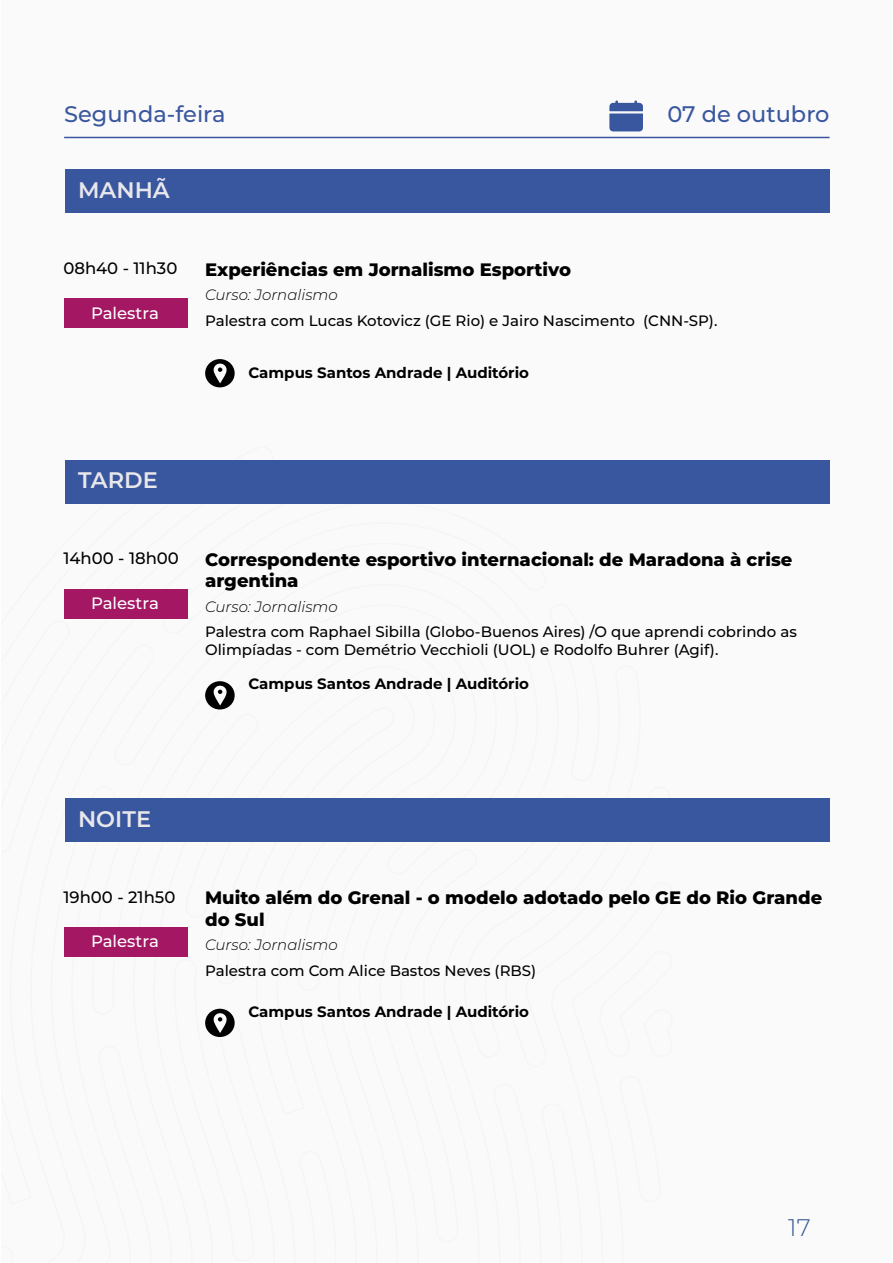
<style>
.page{position:relative;width:893px;height:1263px;background:#fff}
.page>*{position:absolute;margin:0;border:0;box-sizing:border-box;transform-origin:0 0}
.t1{font:300 24px "Montserrat";color:#345a92}
.t2{font:500 22.5px "Montserrat";color:#39579e}
.t3{font:600 22.5px "Montserrat";color:#e8e7eb}
.t4{font:800 18px/21.6px "Montserrat";color:#000}
.t5{font:500 16.5px "Montserrat";color:#000}
.t6{font:500 16.5px "Montserrat";color:#fff}
.t7{font:500 15px/18px "Montserrat";color:#000}
.t8{font:700 15px "Montserrat";color:#000}
.t9{font:italic 300 15px "Montserrat";color:#000}
</style>
<div class="page">
<div style="left:1px;top:1px;width:891px;height:1261px;background:#f5f4f4"></div>
<svg style="left:273px;top:503px;width:273px;height:1px"></svg>
<hr style="left:64px;top:137px;width:766px;height:1px;background:#39579e">
<svg style="left:609px;top:100px;width:34px;height:31px"></svg>
<div style="left:65px;top:170px;width:765px;height:43px;background:#39579e"></div>
<div style="left:64px;top:299px;width:123px;height:29px;background:#a31763"></div>
<svg style="left:205px;top:359px;width:30px;height:28px"></svg>
<div style="left:65px;top:460px;width:765px;height:43px;background:#39579e"></div>
<svg style="left:64px;top:503px;width:209px;height:207px"></svg>
<div style="left:65px;top:798px;width:765px;height:44px;background:#39579e"></div>
<svg style="left:64px;top:927px;width:171px;height:110px"></svg>
<h2 class="t2" style="left:64px;top:99px;width:163px">Segunda-feira</h2>
<h2 class="t2" style="left:667px;top:99px;width:164px">07 de outubro</h2>
<h2 class="t3" style="left:78px;top:174px;width:93px">MANHÃ</h2>
<p class="t5" style="left:63px;top:257px;width:115px">08h40 - 11h30</p>
<p class="t6" style="left:91px;top:301px;width:69px">Palestra</p>
<p class="t4" style="left:205px;top:257px;width:367px">Experiências em Jornalismo Esportivo</p>
<p class="t9" style="left:205px;top:285px;width:134px">Curso: Jornalismo</p>
<p class="t7" style="left:205px;top:311px;width:514px">Palestra com Lucas Kotovicz (GE Rio) e Jairo Nascimento (CNN-SP).</p>
<p class="t8" style="left:248px;top:361px;width:282px">Campus Santos Andrade | Auditório</p>
<h2 class="t3" style="left:78px;top:464px;width:81px">TARDE</h2>
<p class="t4" style="left:205px;top:548px;width:589px">Correspondente esportivo internacional: de Maradona à crise argentina</p>
<p class="t5" style="left:63px;top:547px;width:117px">14h00 - 18h00</p>
<p class="t6" style="left:91px;top:591px;width:69px">Palestra</p>
<p class="t9" style="left:205px;top:596px;width:134px">Curso: Jornalismo</p>
<p class="t7" style="left:205px;top:622px;width:593px">Palestra com Raphael Sibilla (Globo-Buenos Aires) /O que aprendi cobrindo as<br>Olimpíadas - com Demétrio Vecchioli (UOL) e Rodolfo Buhrer (Agif).</p>
<h2 class="t3" style="left:78px;top:803px;width:74px">NOITE</h2>
<p class="t8" style="left:248px;top:673px;width:282px">Campus Santos Andrade | Auditório</p>
<p class="t4" style="left:205px;top:886px;width:619px">Muito além do Grenal - o modelo adotado pelo GE do Rio Grande do Sul</p>
<p class="t5" style="left:63px;top:885px;width:114px">19h00 - 21h50</p>
<p class="t6" style="left:91px;top:929px;width:69px">Palestra</p>
<p class="t9" style="left:205px;top:934px;width:134px">Curso: Jornalismo</p>
<p class="t7" style="left:205px;top:960px;width:333px">Palestra com Com Alice Bastos Neves (RBS)</p>
<p class="t8" style="left:248px;top:1000px;width:282px">Campus Santos Andrade | Auditório</p>
<h1 class="t1" style="left:788px;top:1211px;width:24px">17</h1>
</div>
